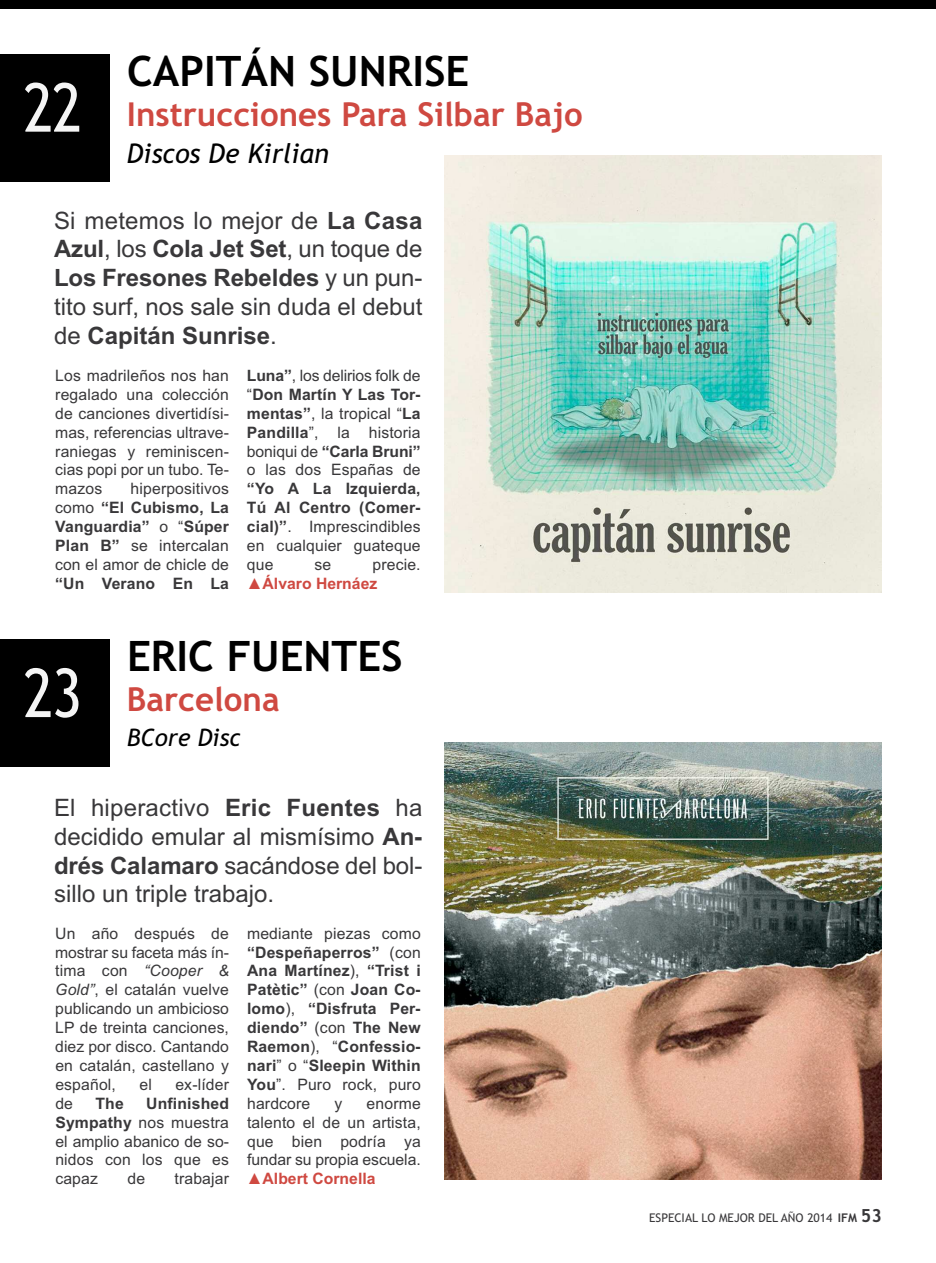
<style>
.page{position:relative;width:936px;height:1263px;background:#fff}
.page>*{position:absolute;margin:0;border:0;box-sizing:border-box;transform-origin:0 0}
.t1{font:700 42px "Trebuchet MS";color:#000}
.t2{font:700 33px "Trebuchet MS";color:#cf4941}
.t3{font:italic 27px "Trebuchet MS";color:#000}
.t4{font:24px/28.8px "Arial";color:#39383a;text-align:justify}
.t5{font:italic 24px "Trebuchet MS";color:#000}
.t6{font:15.75px/18.9px "Arial";letter-spacing:.01em;color:#39383a;text-align:justify}
.t7{font:700 15.75px/18.9px "Arial";letter-spacing:.01em;color:#39383a;text-align:justify}
.t8{font:700 15.75px "Arial";color:#cf4941}
.t9{font:12px "Trebuchet MS";color:#39383a}
.s1{font-weight:400;font-size:67.5px;color:#f5f5f5}
.s2{font-weight:700}
.s3{font-weight:400}
.s4{font-style:italic}
.s5{font-weight:700;font-size:18px}
</style>
<div class="page">
<div style="left:0;top:0;width:935px;height:9px;background:#000"></div>
<img style="left:444px;top:155px;width:437px;height:437px">
<img style="left:444px;top:742px;width:437px;height:437px">
<div style="left:0;top:54px;width:109px;height:127px;background:#000"></div>
<div style="left:0;top:639px;width:109px;height:127px;background:#000"></div>
<h1 class="t1" style="left:127px;top:47px;width:344px">CAPITÁN SUNRISE</h1>
<h2 class="t2" style="left:23px;top:95px;width:561px"><span class="s1">22</span> Instrucciones Para Silbar Bajo</h2>
<h3 class="t3" style="left:127px;top:138px;width:203px">Discos De Kirlian</h3>
<h3 class="t4" style="left:54px;top:206px;width:370px">Si metemos lo mejor de <span class="s2">La Casa Azul</span>, los <span class="s2">Cola Jet Set</span>, un toque de <span class="s2">Los Fresones Rebeldes</span> y un pun&shy;tito surf, nos sale sin duda el debut de <span class="s2">Capitán Sunrise</span>.</h3>
<p class="t6" style="left:55px;top:366px;width:175px">Los madrileños nos han regalado una colección de canciones divertidísi&shy;mas, referencias ultrave&shy;raniegas y reminiscen&shy;cias popi por un tubo. Te&shy;mazos</p>
<p class="t6" style="left:55px;top:479px;width:175px;text-indent:75px">hiperpositivos como <span class="s2">“El Cubismo, La Vanguardia”</span> o “<span class="s2">Súper Plan B”</span> se intercalan con el amor de chicle de</p>
<p class="t7" style="left:55px;top:574px;width:175px">“Un Verano En La</p>
<p class="t6" style="left:247px;top:366px;width:175px"><span class="s2">Luna”</span>, los delirios folk de “<span class="s2">Don Martín Y Las Tor&shy;mentas”</span>, la tropical “<span class="s2">La Pandilla</span>”, la historia boniqui de <span class="s2">“Carla Bruni” </span>o las dos Españas de</p>
<p class="t7" style="left:247px;top:479px;width:175px">“Yo A La Izquierda, Tú Al Centro (Comer&shy;cial)”<span class="s3">. Imprescindibles en cualquier guateque que</span></p>
<p class="t6" style="left:314px;top:555px;width:18px">se</p>
<p class="t6" style="left:372px;top:555px;width:50px">precie.</p>
<p class="t8" style="left:247px;top:574px;width:132px"><span class="s3">▲</span>Álvaro Hernáez</p>
<h1 class="t1" style="left:127px;top:632px;width:277px">ERIC FUENTES</h1>
<h2 class="t2" style="left:23px;top:680px;width:258px"><span class="s1">23</span> Barcelona</h2>
<h3 class="t5" style="left:127px;top:724px;width:115px">BCore Disc</h3>
<h3 class="t4" style="left:54px;top:793px;width:370px">El hiperactivo <span class="s2">Eric Fuentes</span> ha decidido emular al mismísimo <span class="s2">An&shy;drés Calamaro</span> sacándose del bol&shy;sillo un triple trabajo.</h3>
<p class="t6" style="left:55px;top:924px;width:175px">Un año después de mostrar su faceta más ín&shy;tima con <span class="s4">“Cooper &amp; Gold”</span>, el catalán vuelve publicando un ambicioso LP de treinta canciones, diez por disco. Cantando en catalán, castellano y español,</p>
<p class="t6" style="left:139px;top:1075px;width:14px">el</p>
<p class="t6" style="left:175px;top:1075px;width:55px">ex-líder</p>
<p class="t6" style="left:55px;top:1094px;width:175px;text-indent:91px"><span class="s2">Unfinished Sympathy</span> nos muestra el amplio abanico de so&shy;nidos con los que es capaz</p>
<p class="t6" style="left:55px;top:1094px;width:19px">de</p>
<p class="t7" style="left:95px;top:1094px;width:30px">The</p>
<p class="t6" style="left:127px;top:1169px;width:19px">de</p>
<p class="t6" style="left:174px;top:1169px;width:56px">trabajar</p>
<p class="t7" style="left:247px;top:924px;width:175px"><span class="s3">mediante piezas como </span>“Despeñaperros” <span class="s3">(con </span>Ana Martínez<span class="s3">),</span> “Trist i Patètic” <span class="s3">(con</span> Joan Co&shy;lomo<span class="s3">),</span> “Disfruta Per&shy;diendo” <span class="s3">(con</span> The New Raemon<span class="s3">), “</span>Confessio&shy;nari<span class="s3">” o “</span>Sleepin Within You<span class="s3">”. Puro rock, puro hardcore</span></p>
<p class="t6" style="left:247px;top:1094px;width:175px;text-indent:119px">enorme talento el de un artista, que bien podría ya fundar su propia escuela.</p>
<p class="t8" style="left:247px;top:1170px;width:130px"><span class="s3">▲</span>Albert Cornella</p>
<p class="t6" style="left:334px;top:1094px;width:9px">y</p>
<p class="t9" style="left:649px;top:1211px;width:234px">ESPECIAL LO MEJOR DEL AÑO 2014 <span class="s2">IFM</span> <span class="s5">53</span></p>
</div>
